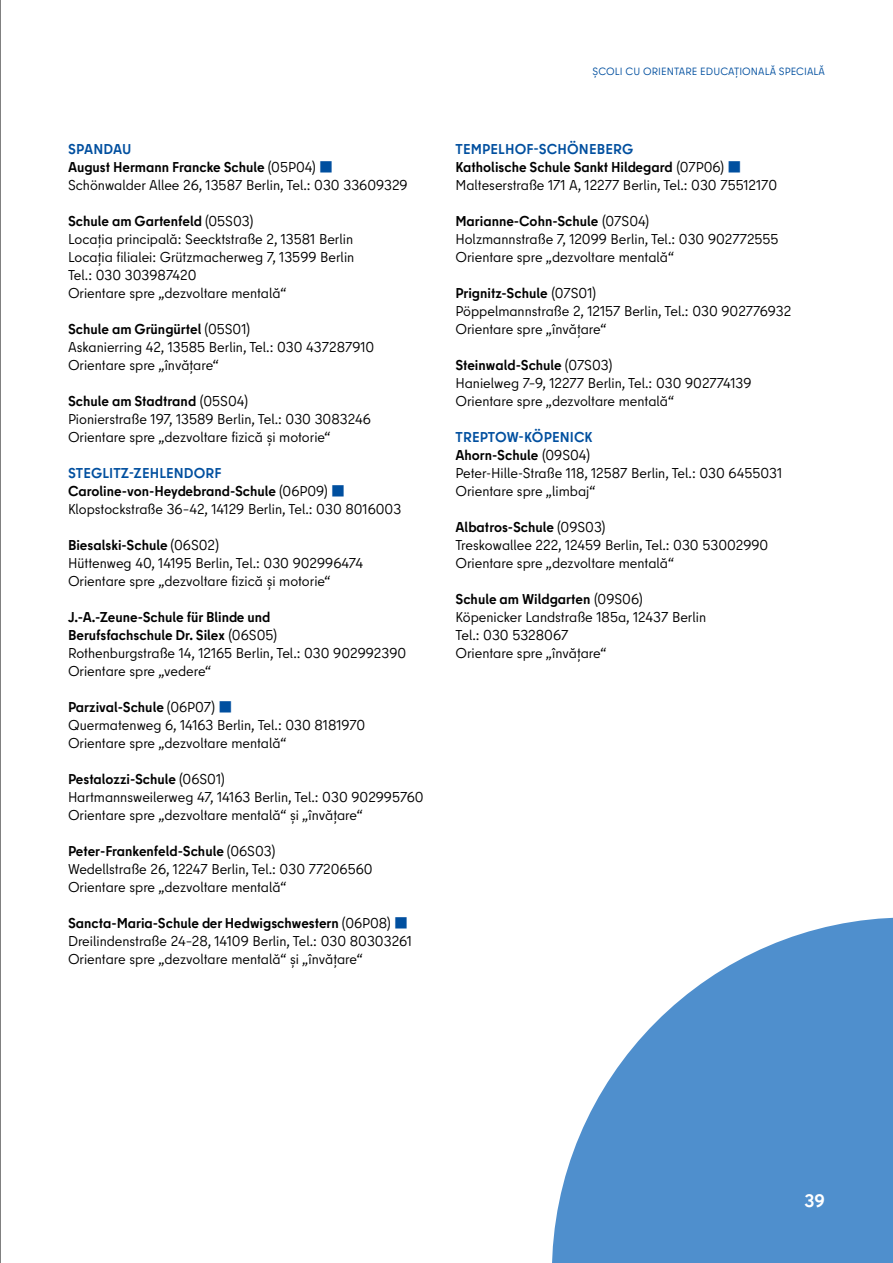
<style>
.page{position:relative;width:893px;height:1263px;background:#fff}
.page>*{position:absolute;margin:0;border:0;box-sizing:border-box;transform-origin:0 0}
.t1{font:700 18px "Berlin Type";color:#fff}
.t2{font:14.25px/18px "Berlin Type";color:#000}
.t3{font:10.5px "Berlin Type";letter-spacing:.01em;color:#004f9f}
.s1{font-weight:700;color:#004f9f}
.s2{font-weight:700}
.s3{color:#004f9f}
</style>
<div class="page">
<svg style="left:552px;top:917px;width:341px;height:346px;fill:#4f8fcd"></svg>
<hr style="left:0;top:0;width:1px;height:1263px;background:#000">
<p class="t2" style="left:68px;top:140px;width:341px"><span class="s1">SPANDAU<br></span><span class="s2">August Hermann Francke Schule</span> (05P04) <span class="s3">■<br></span>Schönwalder Allee 26, 13587 Berlin, Tel.: 030 33609329</p>
<p class="t2" style="left:68px;top:212px;width:288px"><span class="s2">Schule am Gartenfeld</span> (05S03)<br>Locația principală: Seecktstraße 2, 13581 Berlin Locația filialei: Grützmacherweg 7, 13599 Berlin Tel.: 030 303987420<br>Orientare spre „dezvoltare mentală“</p>
<p class="t2" style="left:68px;top:320px;width:308px"><span class="s2">Schule am Grüngürtel</span> (05S01)<br>Askanierring 42, 13585 Berlin, Tel.: 030 437287910<br>Orientare spre „învățare“</p>
<p class="t2" style="left:68px;top:392px;width:304px"><span class="s2">Schule am Stadtrand</span> (05S04)<br>Pionierstraße 197, 13589 Berlin, Tel.: 030 3083246<br>Orientare spre „dezvoltare fizică și motorie“</p>
<p class="t2" style="left:68px;top:464px;width:335px"><span class="s1">STEGLITZ-ZEHLENDORF<br></span><span class="s2">Caroline-von-Heydebrand-Schule</span> (06P09) <span class="s3">■<br></span>Klopstockstraße 36–42, 14129 Berlin, Tel.: 030 8016003</p>
<p class="t2" style="left:68px;top:536px;width:297px"><span class="s2">Biesalski-Schule</span> (06S02)<br>Hüttenweg 40, 14195 Berlin, Tel.: 030 902996474<br>Orientare spre „dezvoltare fizică și motorie“</p>
<p class="t2" style="left:68px;top:608px;width:340px"><span class="s2">J.-A.-Zeune-Schule für Blinde und<br>Berufsfachschule Dr. Silex</span> (06S05)<br>Rothenburgstraße 14, 12165 Berlin, Tel.: 030 902992390<br>Orientare spre „vedere“</p>
<p class="t2" style="left:68px;top:698px;width:299px"><span class="s2">Parzival-Schule</span> (06P07) <span class="s3">■<br></span>Quermatenweg 6, 14163 Berlin, Tel.: 030 8181970<br>Orientare spre „dezvoltare mentală“</p>
<p class="t2" style="left:68px;top:770px;width:357px"><span class="s2">Pestalozzi-Schule</span> (06S01)<br>Hartmannsweilerweg 47, 14163 Berlin, Tel.: 030 902995760<br>Orientare spre „dezvoltare mentală“ și „învățare“</p>
<p class="t2" style="left:68px;top:842px;width:306px"><span class="s2">Peter-Frankenfeld-Schule</span> (06S03)<br>Wedellstraße 26, 12247 Berlin, Tel.: 030 77206560<br>Orientare spre „dezvoltare mentală“</p>
<p class="t2" style="left:68px;top:914px;width:345px"><span class="s2">Sancta-Maria-Schule der Hedwigschwestern</span> (06P08) <span class="s3">■<br></span>Dreilindenstraße 24–28, 14109 Berlin, Tel.: 030 80303261<br>Orientare spre „dezvoltare mentală“ și „învățare“</p>
<p class="t3" style="left:593px;top:65px;width:234px">ȘCOLI CU ORIENTARE EDUCAȚIONALĂ SPECIALĂ</p>
<p class="t2" style="left:455px;top:140px;width:323px"><span class="s1">TEMPELHOF-SCHÖNEBERG<br></span><span class="s2">Katholische Schule Sankt Hildegard</span> (07P06) <span class="s3">■<br></span>Malteserstraße 171 A, 12277 Berlin, Tel.: 030 75512170</p>
<p class="t2" style="left:455px;top:212px;width:325px"><span class="s2">Marianne-Cohn-Schule</span> (07S04)<br>Holzmannstraße 7, 12099 Berlin, Tel.: 030 902772555<br>Orientare spre „dezvoltare mentală“</p>
<p class="t2" style="left:455px;top:284px;width:337px"><span class="s2">Prignitz-Schule</span> (07S01)<br>Pöppelmannstraße 2, 12157 Berlin, Tel.: 030 902776932<br>Orientare spre „învățare“</p>
<p class="t2" style="left:455px;top:356px;width:298px"><span class="s2">Steinwald-Schule</span> (07S03)<br>Hanielweg 7–9, 12277 Berlin, Tel.: 030 902774139<br>Orientare spre „dezvoltare mentală“</p>
<p class="t2" style="left:455px;top:428px;width:328px"><span class="s1">TREPTOW-KÖPENICK<br></span><span class="s2">Ahorn-Schule</span> (09S04)<br>Peter-Hille-Straße 118, 12587 Berlin, Tel.: 030 6455031<br>Orientare spre „limbaj“</p>
<p class="t2" style="left:455px;top:518px;width:314px"><span class="s2">Albatros-Schule</span> (09S03)<br>Treskowallee 222, 12459 Berlin, Tel.: 030 53002990<br>Orientare spre „dezvoltare mentală“</p>
<p class="t2" style="left:455px;top:590px;width:252px"><span class="s2">Schule am Wildgarten</span> (09S06)<br>Köpenicker Landstraße 185a, 12437 Berlin<br>Tel.: 030 5328067<br>Orientare spre „învățare“</p>
<p class="t1" style="left:804px;top:1189px;width:22px">39</p>
</div>
